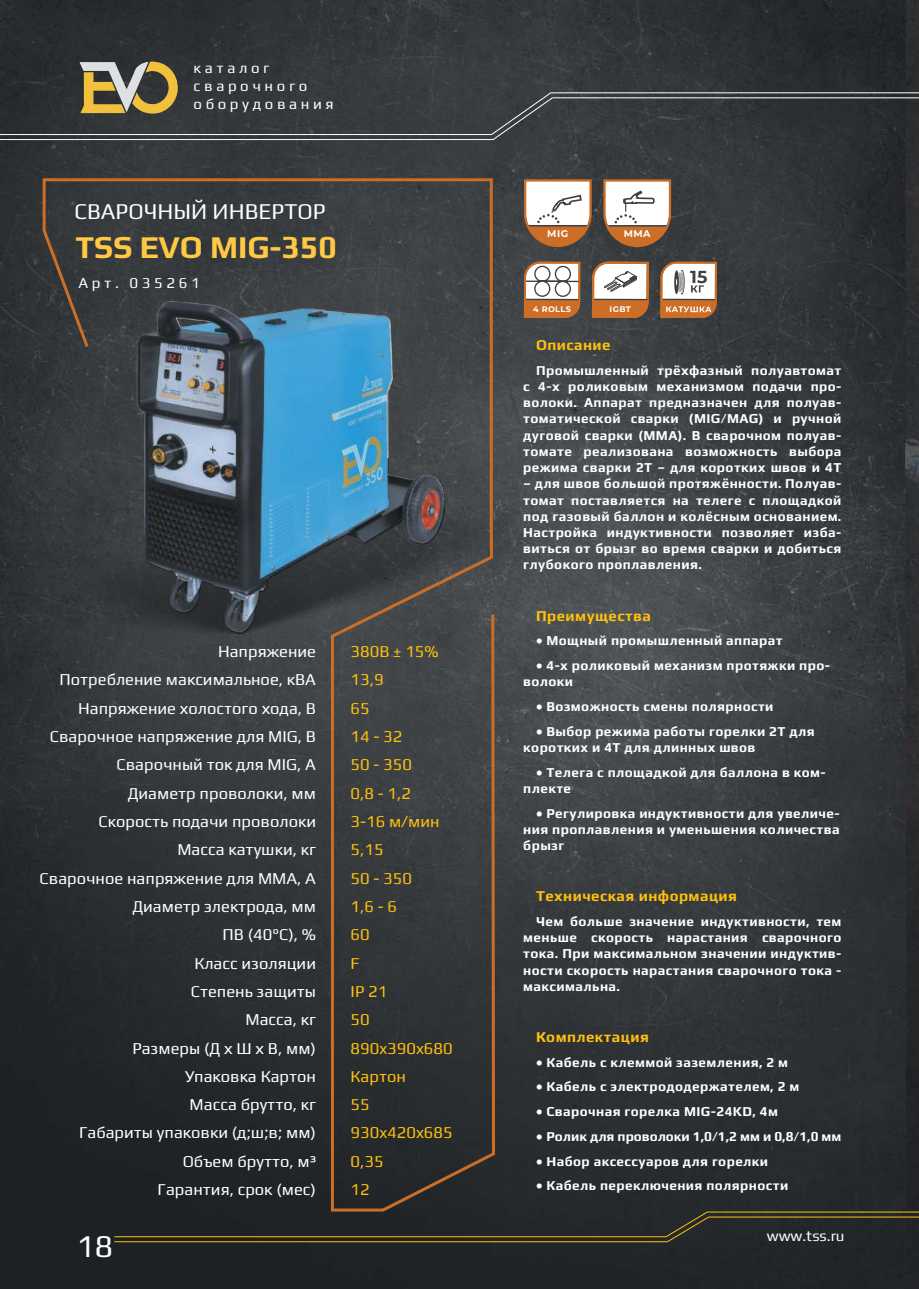
<style>
.page{position:relative;width:919px;height:1289px;background:#fff}
.page>*{position:absolute;margin:0;border:0;box-sizing:border-box;transform-origin:0 0}
.t1{font:700 31.5px "Play";color:#ffc944}
.t2{font:31.5px "Play";color:#fff}
.t3{font:22.5px "Play";color:#fff}
.t4{font:700 17.25px "Montserrat";color:#404041}
.t5{font:16.5px/28.3px "Play";color:#fff;text-align:right}
.t6{font:16.5px/28.3px "Play";color:#fec10c}
.t7{font:700 15px "Play";letter-spacing:.03em;color:#fec10c}
.t8{font:15px/18px "Play";letter-spacing:.24em;color:#fff}
.t9{font:700 13.5px/16.2px "Play";letter-spacing:.03em;color:#fff;text-align:justify}
.t10{font:700 13.5px "Play";color:#fff}
.t11{font:700 9.75px "Montserrat";letter-spacing:.05em;color:#fff}
.t12{font:700 8.1px "Montserrat";letter-spacing:.045em;color:#fff}
</style>
<div class="page">
<img style="left:0;top:0;width:904px;height:1288px">
<img style="left:36px;top:299px;width:500px;height:334px">
<svg style="left:329px;top:535px;width:167px;height:675px;background:#3b3b3b"></svg>
<svg style="left:41px;top:177px;width:453px;height:370px;background:#43555f"></svg>
<svg style="left:523px;top:179px;width:69px;height:68px"></svg>
<svg style="left:602px;top:179px;width:69px;height:68px"></svg>
<svg style="left:523px;top:261px;width:58px;height:57px"></svg>
<svg style="left:591px;top:261px;width:58px;height:57px"></svg>
<svg style="left:659px;top:261px;width:58px;height:57px"></svg>
<img style="left:904px;top:0;width:14px;height:1288px">
<svg style="left:0;top:62px;width:918px;height:79px;background:#3d4040"></svg>
<svg style="left:113px;top:1210px;width:805px;height:32px;background:#2e2e26"></svg>
<p class="t8" style="left:193px;top:58px;width:142px">каталог сварочного оборудования</p>
<h2 class="t3" style="left:74px;top:196px;width:253px">СВАРОЧНЫЙ ИНВЕРТОР</h2>
<h1 class="t1" style="left:75px;top:225px;width:263px">TSS EVO MIG-350</h1>
<p class="t8" style="left:78px;top:273px;width:123px">Арт. 035261</p>
<p class="t5" style="left:40px;top:636px;width:278px">Напряжение<br>Потребление максимальное, кВА<br>Напряжение холостого хода, В<br>Сварочное напряжение для MIG, В<br>Сварочный ток для MIG, А<br>Диаметр проволоки, мм<br>Скорость подачи проволоки<br>Масса катушки, кг<br>Сварочное напряжение для ММА, А<br>Диаметр электрода, мм<br>ПВ (40°С), %<br>Класс изоляции<br>Степень защиты<br>Масса, кг<br>Размеры (Д х Ш х В, мм)<br>Упаковка Картон<br>Масса брутто, кг<br>Габариты упаковки (д;ш;в; мм)<br>Объем брутто, м³<br>Гарантия, срок (мес)</p>
<p class="t6" style="left:350px;top:636px;width:103px">380В ± 15%<br>13,9<br>65<br>14 - 32<br>50 - 350<br>0,8 - 1,2<br>3-16 м/мин<br>5,15<br>50 - 350<br>1,6 - 6<br>60<br>F<br>IP 21<br>50<br>890x390x680<br>Картон<br>55<br>930x420x685<br>0,35<br>12</p>
<p class="t11" style="left:547px;top:228px;width:22px">MIG</p>
<p class="t11" style="left:623px;top:228px;width:28px">MMA</p>
<p class="t12" style="left:533px;top:304px;width:40px">4 ROLLS</p>
<p class="t12" style="left:609px;top:304px;width:23px">IGBT</p>
<p class="t4" style="left:690px;top:267px;width:19px">15</p>
<p class="t7" style="left:536px;top:334px;width:76px">Описание</p>
<p class="t9" style="left:523px;top:361px;width:319px;text-indent:13px">Промышленный трёхфазный полуавтомат с 4-х роликовым механизмом подачи про&shy;волоки. Аппарат предназначен для полуав&shy;томатической сварки (MIG/MAG) и ручной дуговой сварки (ММА). В сварочном полуав&shy;томате реализована возможность выбора режима сварки 2Т – для коротких швов и 4Т</p>
<p class="t9" style="left:523px;top:474px;width:319px">– для швов большой протяжённости. Полуав&shy;томат поставляется на телеге с площадкой под газовый баллон и колёсным основанием.<br>Настройка индуктивности позволяет изба&shy;виться от брызг во время сварки и добиться глубокого проплавления.</p>
<p class="t7" style="left:536px;top:604px;width:116px">Преимущества</p>
<p class="t9" style="left:536px;top:631px;width:248px">• Мощный промышленный аппарат</p>
<p class="t9" style="left:523px;top:656px;width:308px;text-indent:13px">• 4-х роликовый механизм протяжки про&shy;волоки</p>
<p class="t9" style="left:536px;top:697px;width:239px">• Возможность смены полярности</p>
<p class="t9" style="left:523px;top:722px;width:293px;text-indent:13px">• Выбор режима работы горелки 2Т для коротких и 4Т для длинных швов</p>
<p class="t9" style="left:523px;top:763px;width:304px;text-indent:13px">• Телега с площадкой для баллона в ком&shy;плекте</p>
<p class="t9" style="left:523px;top:803px;width:318px;text-indent:13px">• Регулировка индуктивности для увеличе&shy;ния проплавления и уменьшения количества брызг</p>
<p class="t7" style="left:536px;top:885px;width:202px">Техническая информация</p>
<p class="t9" style="left:523px;top:912px;width:319px;text-indent:13px">Чем больше значение индуктивности, тем меньше скорость нарастания сварочного тока. При максимальном значении индуктив&shy;ности скорость нарастания сварочного тока - максимальна.</p>
<p class="t7" style="left:536px;top:1026px;width:114px">Комплектация</p>
<p class="t9" style="left:536px;top:1052px;width:253px">• Кабель с клеммой заземления, 2 м</p>
<p class="t9" style="left:536px;top:1077px;width:265px">• Кабель с электрододержателем, 2 м</p>
<p class="t9" style="left:536px;top:1102px;width:243px">• Сварочная горелка MIG-24KD, 4м</p>
<p class="t10" style="left:536px;top:1126px;width:307px">• Ролик для проволоки 1,0/1,2 мм и 0,8/1,0 мм</p>
<p class="t9" style="left:536px;top:1151px;width:234px">• Набор аксессуаров для горелки</p>
<p class="t9" style="left:536px;top:1176px;width:254px">• Кабель переключения полярности</p>
<h1 class="t2" style="left:77px;top:1224px;width:38px">18</h1>
<p class="t8" style="left:766px;top:1226px;width:79px">www.tss.ru</p>
</div>
